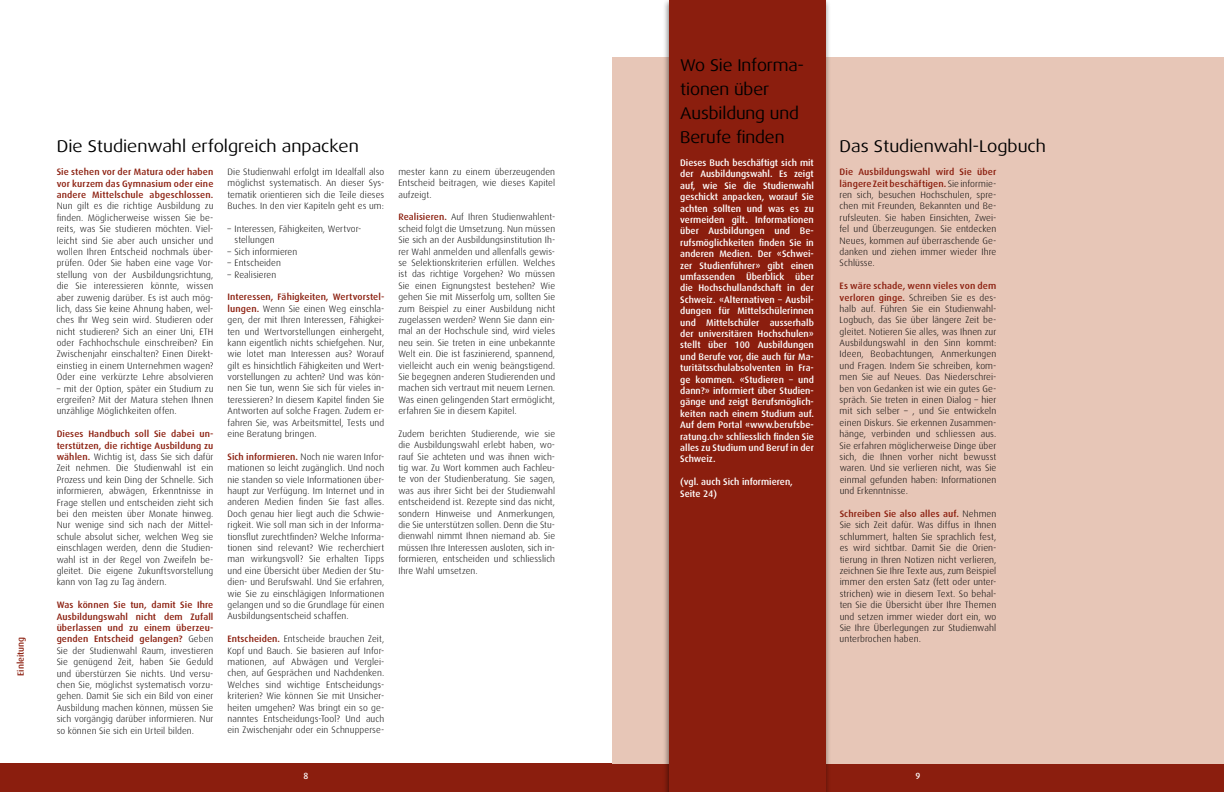
<style>
.page{position:relative;width:1224px;height:792px;background:#fff}
.page>*{position:absolute;margin:0;border:0;box-sizing:border-box;transform-origin:0 0}
.t1{font:17px/24px "Dax Wide";letter-spacing:-.005em;color:#000}
.t2{font:500 9.5px/11.4px "Dax";color:#fff;text-align:justify}
.t3{font:300 9.3px/11.4px "Dax";letter-spacing:.01em;color:#000;text-align:justify}
.t4{font:500 9.3px/11.4px "Dax";letter-spacing:.015em;color:#8b1e0e;text-align:justify}
.t5{font:500 9px "Dax";color:#8b1e0e}
.t6{font:500 9px "Dax";color:#fff}
.s1{font-weight:500;color:#8b1e0e}
</style>
<div class="page">
<div style="left:603px;top:764px;width:621px;height:28px;background:#8b1e0e"></div>
<div style="left:0;top:764px;width:621px;height:28px;background:#8b1e0e"></div>
<div style="left:612px;top:57px;width:612px;height:707px;background:#e7c6b7"></div>
<div style="left:663px;top:0;width:168px;height:792px;background:#000;opacity:.5"></div>
<div style="left:669px;top:0;width:156px;height:792px;background:#8b1e0e"></div>
<p class="t5" style="left:16px;top:676px;width:40px;rotate:-90deg">Einleitung</p>
<h1 class="t1" style="left:57px;top:135px;width:304px">Die Studienwahl erfolgreich anpacken</h1>
<p class="t4" style="left:57px;top:166px;width:158px">Sie stehen vor der Matura oder haben vor kurzem das Gymnasium oder eine andere Mittelschule abgeschlossen.</p>
<p class="t3" style="left:57px;top:201px;width:158px">Nun gilt es die richtige Ausbildung zu finden. Möglicherweise wissen Sie be&shy;reits, was Sie studieren möchten. Viel&shy;leicht sind Sie aber auch unsicher und wollen Ihren Entscheid nochmals über&shy;prüfen. Oder Sie haben eine vage Vor&shy;stellung von der Ausbildungsrichtung, die Sie interessieren könnte, wissen aber zuwenig darüber. Es ist auch mög&shy;lich, dass Sie keine Ahnung haben, wel&shy;ches Ihr Weg sein wird. Studieren oder nicht studieren? Sich an einer Uni, ETH oder Fachhochschule einschreiben? Ein Zwischenjahr einschalten? Einen Direkt&shy;einstieg in einem Unternehmen wagen?<br>Oder eine verkürzte Lehre absolvieren</p>
<p class="t3" style="left:57px;top:383px;width:158px">– mit der Option, später ein Studium zu ergreifen? Mit der Matura stehen Ihnen unzählige Möglichkeiten offen.</p>
<p class="t3" style="left:57px;top:428px;width:158px"><span class="s1">Dieses Handbuch soll Sie dabei un&shy;terstützen, die richtige Ausbildung zu wählen.</span> Wichtig ist, dass Sie sich dafür Zeit nehmen. Die Studienwahl ist ein Prozess und kein Ding der Schnelle. Sich informieren, abwägen, Erkenntnisse in Frage stellen und entscheiden zieht sich bei den meisten über Monate hinweg.<br>Nur wenige sind sich nach der Mittel&shy;schule absolut sicher, welchen Weg sie einschlagen werden, denn die Studien&shy;wahl ist in der Regel von Zweifeln be&shy;gleitet. Die eigene Zukunftsvorstellung kann von Tag zu Tag ändern.</p>
<p class="t3" style="left:57px;top:599px;width:158px"><span class="s1">Was können Sie tun, damit Sie Ihre Ausbildungswahl nicht dem Zufall überlassen und zu einem überzeu&shy;genden Entscheid gelangen?</span> Geben Sie der Studienwahl Raum, investieren Sie genügend Zeit, haben Sie Geduld und überstürzen Sie nichts. Und versu&shy;chen Sie, möglichst systematisch vorzu&shy;gehen. Damit Sie sich ein Bild von einer Ausbildung machen können, müssen Sie sich vorgängig darüber informieren. Nur so können Sie sich ein Urteil bilden.</p>
<p class="t3" style="left:228px;top:166px;width:158px">Die Studienwahl erfolgt im Idealfall also möglichst systematisch. An dieser Sys&shy;tematik orientieren sich die Teile dieses Buches. In den vier Kapiteln geht es um:</p>
<p class="t3" style="left:235px;top:223px;width:128px;text-indent:-7px">– Interessen, Fähigkeiten, Wertvor&shy;stellungen</p>
<p class="t3" style="left:228px;top:246px;width:71px">– Sich informieren</p>
<p class="t3" style="left:228px;top:257px;width:55px">– Entscheiden</p>
<p class="t3" style="left:228px;top:269px;width:50px">– Realisieren</p>
<p class="t3" style="left:228px;top:292px;width:158px"><span class="s1">Interessen, Fähigkeiten, Wertvorstel&shy;lungen.</span> Wenn Sie einen Weg einschla&shy;gen, der mit Ihren Interessen, Fähigkei&shy;ten und Wertvorstellungen einhergeht, kann eigentlich nichts schiefgehen. Nur, wie lotet man Interessen aus? Worauf gilt es hinsichtlich Fähigkeiten und Wert&shy;vorstellungen zu achten? Und was kön&shy;nen Sie tun, wenn Sie sich für vieles in&shy;teressieren? In diesem Kapitel finden Sie Antworten auf solche Fragen. Zudem er&shy;fahren Sie, was Arbeitsmittel, Tests und eine Beratung bringen.</p>
<p class="t3" style="left:228px;top:451px;width:158px"><span class="s1">Sich informieren.</span> Noch nie waren Infor&shy;mationen so leicht zugänglich. Und noch nie standen so viele Informationen über&shy;haupt zur Verfügung. Im Internet und in anderen Medien finden Sie fast alles.<br>Doch genau hier liegt auch die Schwie&shy;rigkeit. Wie soll man sich in der Informa&shy;tionsflut zurechtfinden? Welche Informa&shy;tionen sind relevant? Wie recherchiert man wirkungsvoll? Sie erhalten Tipps und eine Übersicht über Medien der Stu&shy;dien- und Berufswahl. Und Sie erfahren, wie Sie zu einschlägigen Informationen gelangen und so die Grundlage für einen Ausbildungsentscheid schaffen.</p>
<p class="t3" style="left:228px;top:633px;width:158px"><span class="s1">Entscheiden.</span> Entscheide brauchen Zeit, Kopf und Bauch. Sie basieren auf Infor&shy;mationen, auf Abwägen und Verglei&shy;chen, auf Gesprächen und Nachdenken.<br>Welches sind wichtige Entscheidungs&shy;kriterien? Wie können Sie mit Unsicher&shy;heiten umgehen? Was bringt ein so ge&shy;nanntes Entscheidungs-Tool? Und auch ein Zwischenjahr oder ein Schnupperse-</p>
<p class="t3" style="left:398px;top:166px;width:158px">mester kann zu einem überzeugenden Entscheid beitragen, wie dieses Kapitel aufzeigt.</p>
<p class="t3" style="left:398px;top:212px;width:158px"><span class="s1">Realisieren.</span> Auf Ihren Studienwahlent&shy;scheid folgt die Umsetzung. Nun müssen Sie sich an der Ausbildungsinstitution Ih&shy;rer Wahl anmelden und allenfalls gewis&shy;se Selektionskriterien erfüllen. Welches ist das richtige Vorgehen? Wo müssen Sie einen Eignungstest bestehen? Wie gehen Sie mit Misserfolg um, sollten Sie zum Beispiel zu einer Ausbildung nicht zugelassen werden? Wenn Sie dann ein&shy;mal an der Hochschule sind, wird vieles neu sein. Sie treten in eine unbekannte Welt ein. Die ist faszinierend, spannend, vielleicht auch ein wenig beängstigend.<br>Sie begegnen anderen Studierenden und machen sich vertraut mit neuem Lernen.<br>Was einen gelingenden Start ermöglicht, erfahren Sie in diesem Kapitel.</p>
<p class="t3" style="left:398px;top:428px;width:158px">Zudem berichten Studierende, wie sie die Ausbildungswahl erlebt haben, wo&shy;rauf Sie achteten und was ihnen wich&shy;tig war. Zu Wort kommen auch Fachleu&shy;te von der Studienberatung. Sie sagen, was aus ihrer Sicht bei der Studienwahl entscheidend ist. Rezepte sind das nicht, sondern Hinweise und Anmerkungen, die Sie unterstützen sollen. Denn die Stu&shy;dienwahl nimmt Ihnen niemand ab. Sie müssen Ihre Interessen ausloten, sich in&shy;formieren, entscheiden und schliesslich Ihre Wahl umsetzen.</p>
<h1 class="t1" style="left:680px;top:54px;width:126px">Wo Sie Informa&shy;tionen über<br>Ausbildung und<br>Berufe finden</h1>
<p class="t2" style="left:680px;top:157px;width:135px">Dieses Buch beschäftigt sich mit der Ausbildungswahl. Es zeigt auf, wie Sie die Studienwahl geschickt anpacken, worauf Sie achten sollten und was es zu vermeiden gilt. Informationen über Ausbildungen und Be&shy;rufsmöglichkeiten finden Sie in anderen Medien. Der «Schwei&shy;zer Studienführer» gibt einen umfassenden Überblick über die Hochschullandschaft in der Schweiz. «Alternativen – Ausbil&shy;dungen für Mittelschülerinnen und Mittelschüler ausserhalb der universitären Hochschulen» stellt über 100 Ausbildungen und Berufe vor, die auch für Ma&shy;turitätsschulabsolventen in Fra&shy;ge kommen. «Studieren – und dann?» informiert über Studien&shy;gänge und zeigt Berufsmöglich&shy;keiten nach einem Studium auf.<br>Auf dem Portal «www.berufsbe&shy;ratung.ch» schliesslich finden Sie alles zu Studium und Beruf in der Schweiz.</p>
<p class="t2" style="left:680px;top:476px;width:114px">(vgl. auch Sich informieren,<br>Seite 24)</p>
<h1 class="t1" style="left:840px;top:135px;width:208px">Das Studienwahl-Logbuch</h1>
<p class="t3" style="left:840px;top:166px;width:158px"><span class="s1">Die Ausbildungswahl wird Sie über längere Zeit beschäftigen.</span> Sie informie&shy;ren sich, besuchen Hochschulen, spre&shy;chen mit Freunden, Bekannten und Be&shy;rufsleuten. Sie haben Einsichten, Zwei&shy;fel und Überzeugungen. Sie entdecken Neues, kommen auf überraschende Ge&shy;danken und ziehen immer wieder Ihre Schlüsse.</p>
<p class="t3" style="left:840px;top:280px;width:158px"><span class="s1">Es wäre schade, wenn vieles von dem verloren ginge.</span> Schreiben Sie es des&shy;halb auf. Führen Sie ein Studienwahl-Logbuch, das Sie über längere Zeit be&shy;gleitet. Notieren Sie alles, was Ihnen zur Ausbildungswahl in den Sinn kommt:<br>Ideen, Beobachtungen, Anmerkungen und Fragen. Indem Sie schreiben, kom&shy;men Sie auf Neues. Das Niederschrei&shy;ben von Gedanken ist wie ein gutes Ge&shy;spräch. Sie treten in einen Dialog – hier mit sich selber – , und Sie entwickeln einen Diskurs. Sie erkennen Zusammen&shy;hänge, verbinden und schliessen aus.<br>Sie erfahren möglicherweise Dinge über sich, die Ihnen vorher nicht bewusst waren. Und sie verlieren nicht, was Sie einmal gefunden haben: Informationen und Erkenntnisse.</p>
<p class="t3" style="left:840px;top:508px;width:158px"><span class="s1">Schreiben Sie also alles auf.</span> Nehmen Sie sich Zeit dafür. Was diffus in Ihnen schlummert, halten Sie sprachlich fest, es wird sichtbar. Damit Sie die Orien&shy;tierung in Ihren Notizen nicht verlieren, zeichnen Sie Ihre Texte aus, zum Beispiel immer den ersten Satz (fett oder unter&shy;strichen) wie in diesem Text. So behal&shy;ten Sie die Übersicht über Ihre Themen und setzen immer wieder dort ein, wo Sie Ihre Überlegungen zur Studienwahl unterbrochen haben.</p>
<p class="t6" style="left:304px;top:771px;width:6px">8</p>
<p class="t6" style="left:916px;top:771px;width:6px">9</p>
</div>
